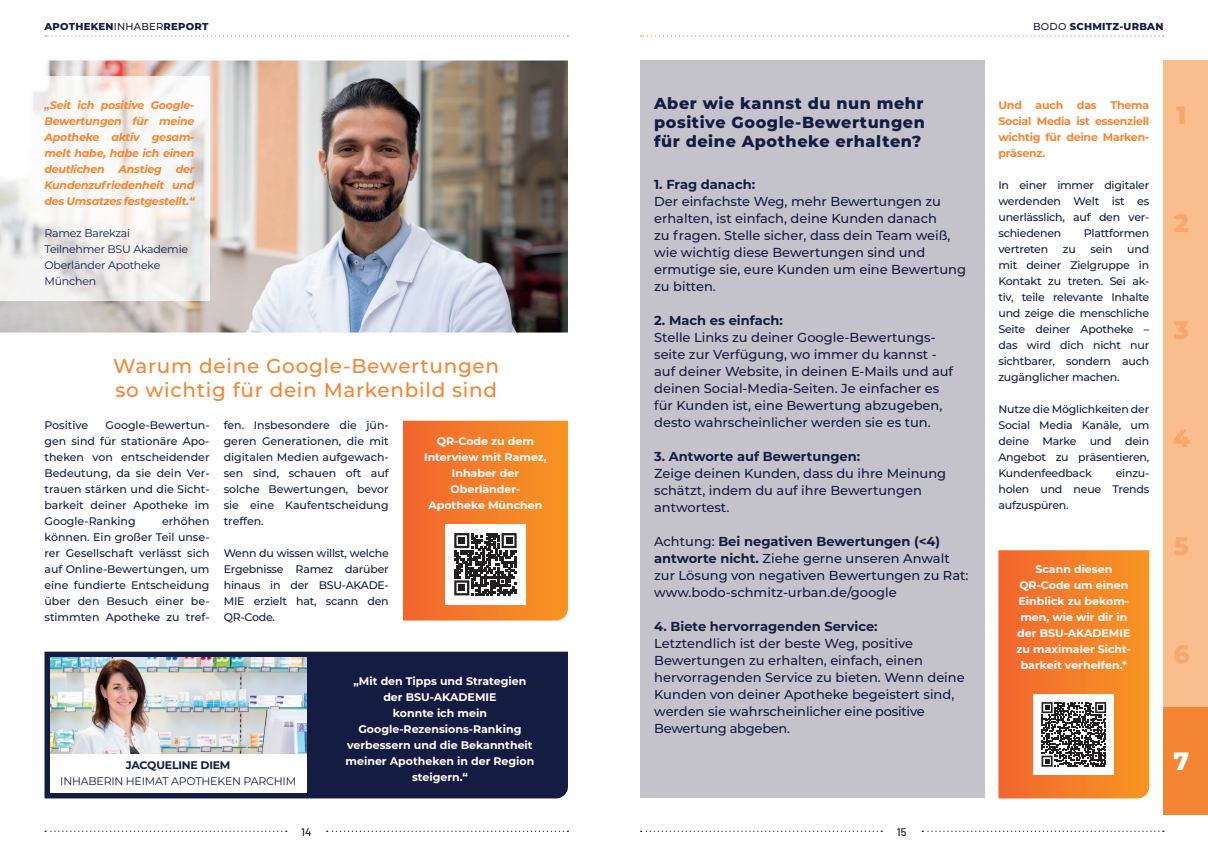
<style>
.page{position:relative;width:1208px;height:859px;background:#fff}
.page>*{position:absolute;margin:0;border:0;box-sizing:border-box;transform-origin:0 0}
.t1{font:800 25px "Montserrat";color:#f8a669}
.t2{font:800 25px "Montserrat";color:#fff}
.t3{font:500 20px/24px "Montserrat";letter-spacing:.035em;color:#f48532}
.t4{font:800 16px/19.2px "Montserrat";letter-spacing:.035em;color:#141c42;text-align:justify}
.t5{font:500 13px/17px "Montserrat";color:#141c42}
.t6{font:700 13px "Montserrat";color:#141c42}
.t7{font:500 11px/16px "Montserrat";letter-spacing:-.02em;color:#141c42;text-align:justify}
.t8{font:700 11px/16px "Montserrat";color:#fff;text-align:center}
.t9{font:italic 700 11px/16px "Montserrat";letter-spacing:-.02em;color:#f48532;text-align:justify}
.t10{font:11px/16px "Montserrat";letter-spacing:-.02em;color:#141c42}
.t11{font:700 11px/16px "Montserrat";letter-spacing:-.02em;color:#f48532;text-align:justify}
.t12{font:700 11px "Montserrat";letter-spacing:-.02em;color:#141c42}
.t13{font:500 11px "Montserrat";color:#141c42}
.t14{font:500 11px "Barlow";color:#141c42}
.t15{font:800 10px "Montserrat";letter-spacing:.025em;color:#141c42}
.s1{font-weight:500}
.s2{font-weight:700}
</style>
<div class="page">
<svg style="left:45px;top:831px;width:242px;height:1px"></svg>
<svg style="left:45px;top:35px;width:523px;height:2px"></svg>
<svg style="left:640px;top:35px;width:523px;height:2px"></svg>
<svg style="left:640px;top:831px;width:242px;height:1px"></svg>
<svg style="left:327px;top:831px;width:241px;height:1px"></svg>
<svg style="left:922px;top:831px;width:241px;height:1px"></svg>
<img style="left:0;top:61px;width:568px;height:272px">
<div style="left:640px;top:61px;width:344px;height:737px;background:#c4c3cc"></div>
<div style="left:45px;top:652px;width:523px;height:146px;background:#141c42"></div>
<div style="left:1163px;top:61px;width:45px;height:107px;background:#fabe8e"></div>
<div style="left:1163px;top:168px;width:45px;height:108px;background:#fabe8e"></div>
<div style="left:1163px;top:276px;width:45px;height:108px;background:#fabe8e"></div>
<div style="left:1163px;top:384px;width:45px;height:107px;background:#fabe8e"></div>
<div style="left:1163px;top:491px;width:45px;height:108px;background:#fabe8e"></div>
<div style="left:1163px;top:599px;width:45px;height:108px;background:#fabe8e"></div>
<div style="left:1163px;top:707px;width:45px;height:108px;background:#f48532"></div>
<svg style="left:403px;top:421px;width:165px;height:200px;background:#e58541"></svg>
<div style="left:458px;top:537px;width:7px;height:7px;background:#231f20"></div>
<div style="left:506px;top:537px;width:6px;height:7px;background:#231f20"></div>
<div style="left:458px;top:585px;width:7px;height:6px;background:#231f20"></div>
<svg style="left:998px;top:550px;width:151px;height:248px;background:#e6843f"></svg>
<img style="left:50px;top:657px;width:256px;height:97px">
<img style="left:0;top:77px;width:209px;height:224px">
<div style="left:50px;top:754px;width:256px;height:39px;background:#fff"></div>
<p class="t15" style="left:45px;top:19px;width:165px">APOTHEKEN<span class="s1">INHABER</span>REPORT</p>
<p class="t15" style="left:1033px;top:19px;width:132px"><span class="s1">BODO</span> SCHMITZ-URBAN</p>
<p class="t9" style="left:45px;top:96px;width:151px">„Seit ich positive Google-Bewertungen für meine Apotheke aktiv gesam&shy;melt habe, habe ich einen deutlichen</p>
<p class="t9" style="left:119px;top:160px;width:45px">Anstieg</p>
<p class="t9" style="left:45px;top:160px;width:152px;text-indent:131px">der Kundenzufriedenheit und des Umsatzes festgestellt.“</p>
<p class="t10" style="left:45px;top:224px;width:145px">Ramez Barekzai<br>Teilnehmer BSU Akademie<br>Oberländer Apotheke<br>München</p>
<h2 class="t3" style="left:113px;top:353px;width:387px">Warum deine Google-Bewertungen so wichtig für dein Markenbild sind</h2>
<p class="t13" style="left:45px;top:417px;width:45px">Positive</p>
<p class="t7" style="left:45px;top:416px;width:166px;text-indent:61px">Google-Bewertun&shy;gen sind für stationäre Apo&shy;theken von entscheidender Bedeutung, da sie dein Ver&shy;trauen stärken und die Sicht&shy;barkeit deiner Apotheke im Google-Ranking</p>
<p class="t7" style="left:45px;top:512px;width:166px;text-indent:118px">erhöhen können. Ein großer Teil unse&shy;rer Gesellschaft verlässt sich auf Online-Bewertungen, um eine fundierte Entscheidung über den Besuch einer be&shy;stimmten Apotheke zu tref-</p>
<p class="t7" style="left:224px;top:416px;width:166px">fen. Insbesondere die jün&shy;geren Generationen, die mit digitalen Medien aufgewach&shy;sen sind, schauen oft auf solche Bewertungen, bevor sie eine Kaufentscheidung treffen.</p>
<p class="t7" style="left:224px;top:544px;width:166px">Wenn du wissen willst, welche Ergebnisse Ramez darüber hinaus in der BSU-AKADE-MIE erzielt hat, scann den QR-Code.</p>
<p class="t8" style="left:424px;top:432px;width:124px">QR-Code zu dem<br>Interview mit Ramez,<br>Inhaber der<br>Oberländer-<br>Apotheke München</p>
<p class="t12" style="left:126px;top:757px;width:106px">JACQUELINE DIEM</p>
<p class="t10" style="left:60px;top:773px;width:237px">INHABERIN HEIMAT APOTHEKEN PARCHIM</p>
<p class="t8" style="left:345px;top:672px;width:190px">„Mit den Tipps und Strategien der BSU-AKADEMIE<br>konnte ich mein<br>Google-Rezensions-Ranking verbessern und die Bekanntheit meiner Apotheken in der Region steigern.“</p>
<h3 class="t4" style="left:654px;top:93px;width:272px">Aber wie kannst du nun mehr positive Google-Bewertungen für deine Apotheke erhalten?</h3>
<p class="t6" style="left:654px;top:175px;width:102px">1. Frag danach:</p>
<p class="t5" style="left:654px;top:192px;width:313px">Der einfachste Weg, mehr Bewertungen zu erhalten, ist einfach, deine Kunden danach<br>zu fragen. Stelle sicher, dass dein Team weiß, wie wichtig diese Bewertungen sind und ermutige sie, eure Kunden um eine Bewertung zu bitten.</p>
<p class="t6" style="left:654px;top:311px;width:130px">2. Mach es einfach:</p>
<p class="t5" style="left:654px;top:328px;width:300px">Stelle Links zu deiner Google-Bewertungs&shy;seite zur Verfügung, wo immer du kannst - auf deiner Website, in deinen E-Mails und auf deinen Social-Media-Seiten. Je einfacher es für Kunden ist, eine Bewertung abzugeben, desto wahrscheinlicher werden sie es tun.</p>
<p class="t6" style="left:654px;top:447px;width:207px">3. Antworte auf Bewertungen:</p>
<p class="t5" style="left:654px;top:465px;width:293px">Zeige deinen Kunden, dass du ihre Meinung schätzt, indem du auf ihre Bewertungen antwortest.</p>
<p class="t5" style="left:654px;top:533px;width:316px">Achtung: <span class="s2">Bei negativen Bewertungen (&lt;4) antworte nicht.</span> Ziehe gerne unseren Anwalt zur Lösung von negativen Bewertungen zu Rat: www.bodo-schmitz-urban.de/google</p>
<p class="t6" style="left:654px;top:617px;width:225px">4. Biete hervorragenden Service:</p>
<p class="t5" style="left:654px;top:635px;width:312px">Letztendlich ist der beste Weg, positive Bewertungen zu erhalten, einfach, einen hervorragenden Service zu bieten. Wenn deine Kunden von deiner Apotheke begeistert sind, werden sie wahrscheinlicher eine positive Bewertung abgeben.</p>
<p class="t14" style="left:301px;top:824px;width:12px">14</p>
<p class="t14" style="left:897px;top:824px;width:11px">15</p>
<p class="t11" style="left:998px;top:96px;width:152px">Und auch das Thema Social Media ist essenziell wichtig für deine Marken&shy;präsenz.</p>
<p class="t7" style="left:998px;top:176px;width:152px">In einer immer digitaler werdenden Welt ist es unerlässlich, auf den ver&shy;schiedenen</p>
<p class="t7" style="left:1083px;top:224px;width:67px">Plattformen</p>
<p class="t7" style="left:998px;top:240px;width:51px">vertreten</p>
<p class="t7" style="left:1063px;top:240px;width:14px">zu</p>
<p class="t7" style="left:1090px;top:240px;width:24px">sein</p>
<p class="t7" style="left:998px;top:240px;width:152px;text-indent:129px">und mit deiner Zielgruppe in Kontakt zu treten. Sei ak&shy;tiv, teile relevante Inhalte und zeige die menschliche Seite deiner Apotheke – das wird dich nicht nur sichtbarer, sondern auch zugänglicher machen.</p>
<p class="t7" style="left:998px;top:400px;width:152px">Nutze die Möglichkeiten der Social Media Kanäle, um deine Marke und dein Angebot zu präsentieren, Kundenfeedback</p>
<p class="t7" style="left:998px;top:464px;width:152px;text-indent:117px">einzu&shy;holen und neue Trends aufzuspüren.</p>
<p class="t8" style="left:1016px;top:560px;width:116px">Scann diesen<br>QR-Code um einen<br>Einblick zu bekom&shy;men, wie wir dir in der BSU-AKADEMIE zu maximaler Sicht&shy;barkeit verhelfen.*</p>
<h1 class="t1" style="left:1176px;top:97px;width:12px">1</h1>
<h1 class="t1" style="left:1174px;top:204px;width:16px">2</h1>
<h1 class="t1" style="left:1174px;top:312px;width:17px">3</h1>
<h1 class="t1" style="left:1172px;top:420px;width:19px">4</h1>
<h1 class="t1" style="left:1173px;top:528px;width:17px">5</h1>
<h1 class="t1" style="left:1173px;top:635px;width:18px">6</h1>
<h1 class="t2" style="left:1173px;top:743px;width:17px">7</h1>
</div>
